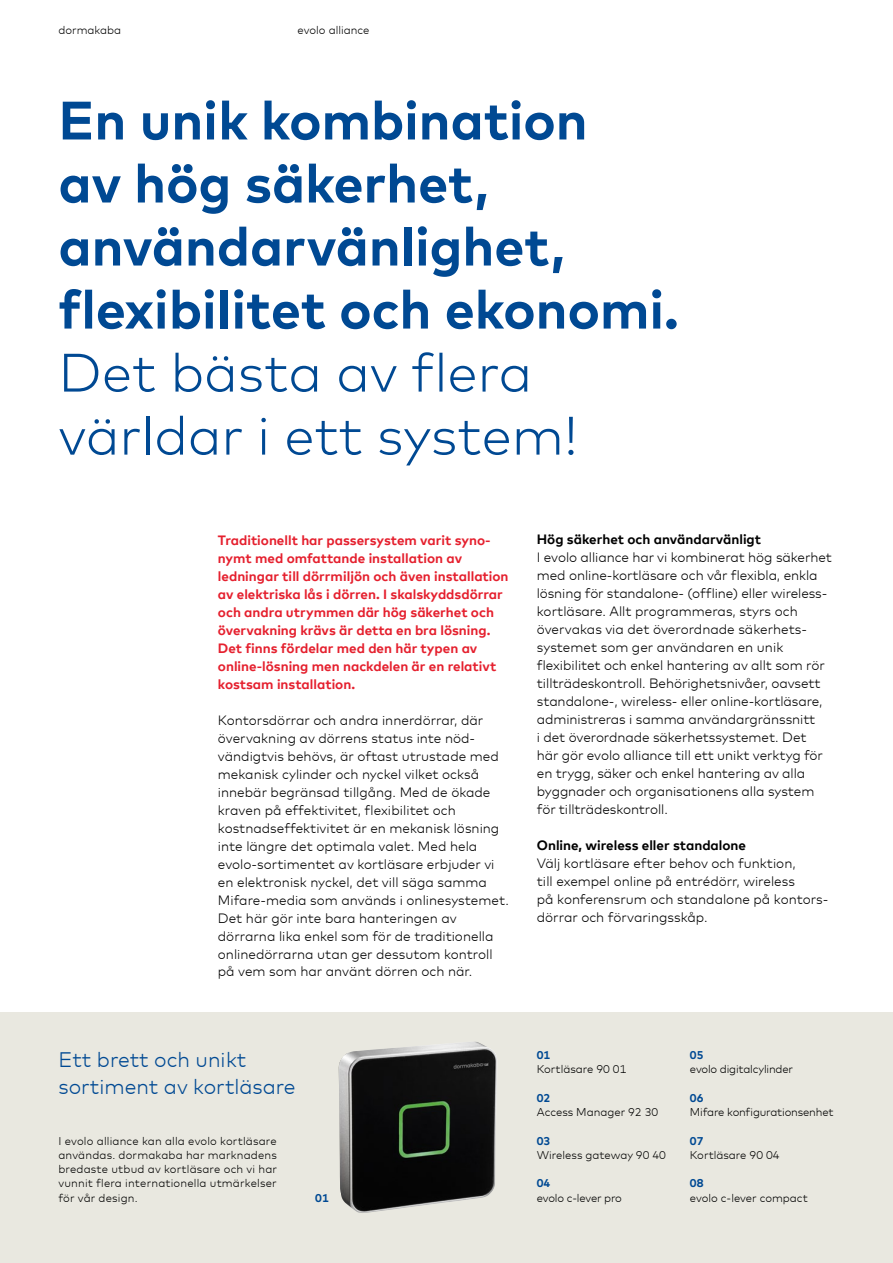
<style>
.page{position:relative;width:893px;height:1263px;background:#fff}
.page>*{position:absolute;margin:0;border:0;box-sizing:border-box;transform-origin:0 0}
.t1{font:700 54px/63px "Mark Offc";color:#004993}
.t2{font:300 54px/63px "Mark Offc";color:#004993}
.t3{font:300 21px/27px "Mark Offc";color:#004993}
.t4{font:300 13.5px/18px "Mark Offc";color:#000}
.t5{font:700 13.5px/18px "Mark Offc";color:#e5202e}
.t6{font:700 13.5px "Mark Offc";color:#000}
.t7{font:300 11.25px/14.2px "Mark Offc";color:#000;text-align:justify}
.t8{font:700 11.25px "Mark Offc";color:#004993}
.t9{font:300 11.25px "Mark Offc";letter-spacing:-.02em;color:#000}
</style>
<div class="page">
<div style="left:0;top:1012px;width:893px;height:251px;background:#e9e8e0"></div>
<img style="left:339px;top:1041px;width:158px;height:172px">
<p class="t7" style="left:58px;top:23px;width:64px">dormakaba</p>
<p class="t7" style="left:298px;top:23px;width:73px">evolo alliance</p>
<h1 class="t1" style="left:58px;top:87px;width:622px">En unik kombination<br>av hög säkerhet, användarvänlighet, flexibilitet och ekonomi.</h1>
<h1 class="t2" style="left:58px;top:341px;width:521px">Det bästa av flera världar i ett system!</h1>
<p class="t5" style="left:218px;top:530px;width:292px">Traditionellt har passersystem varit syno&shy;nymt med omfattande installation av ledningar till dörrmiljön och även installation av elektriska lås i dörren. I skalskyddsdörrar och andra utrymmen där hög säkerhet och övervakning krävs är detta en bra lösning.<br>Det finns fördelar med den här typen av online-lösning men nackdelen är en relativt kostsam installation.</p>
<p class="t4" style="left:218px;top:711px;width:292px">Kontorsdörrar och andra innerdörrar, där övervakning av dörrens status inte nöd&shy;vändigtvis behövs, är oftast utrustade med mekanisk cylinder och nyckel vilket också innebär begränsad tillgång. Med de ökade kraven på effektivitet, flexibilitet och kostnadseffektivitet är en mekanisk lösning inte längre det optimala valet. Med hela evolo-sortimentet av kortläsare erbjuder vi en elektronisk nyckel, det vill säga samma Mifare-media som används i onlinesystemet.<br>Det här gör inte bara hanteringen av dörrarna lika enkel som för de traditionella onlinedörrarna utan ger dessutom kontroll på vem som har använt dörren och när.</p>
<p class="t6" style="left:537px;top:531px;width:226px">Hög säkerhet och användarvänligt</p>
<p class="t4" style="left:537px;top:549px;width:297px">I evolo alliance har vi kombinerat hög säkerhet med online-kortläsare och vår flexibla, enkla lösning för standalone- (offline) eller wireless&shy;kortläsare. Allt programmeras, styrs och övervakas via det överordnade säkerhets&shy;systemet som ger användaren en unik flexibilitet och enkel hantering av allt som rör tillträdeskontroll. Behörighetsnivåer, oavsett standalone-, wireless- eller online-kortläsare, administreras i samma användargränssnitt<br>i det överordnade säkerhetssystemet. Det<br>här gör evolo alliance till ett unikt verktyg för en trygg, säker och enkel hantering av alla byggnader och organisationens alla system för tillträdeskontroll.</p>
<p class="t6" style="left:537px;top:837px;width:211px">Online, wireless eller standalone</p>
<p class="t4" style="left:537px;top:854px;width:293px">Välj kortläsare efter behov och funktion,<br>till exempel online på entrédörr, wireless<br>på konferensrum och standalone på kontors&shy;dörrar och förvaringsskåp.</p>
<h2 class="t3" style="left:58px;top:1045px;width:239px">Ett brett och unikt sortiment av kortläsare</h2>
<p class="t8" style="left:690px;top:1048px;width:15px">05</p>
<p class="t8" style="left:537px;top:1048px;width:15px">01</p>
<p class="t7" style="left:537px;top:1062px;width:91px">Kortläsare 90 01</p>
<p class="t8" style="left:537px;top:1090px;width:15px">02</p>
<p class="t7" style="left:537px;top:1105px;width:123px">Access Manager 92 30</p>
<p class="t8" style="left:537px;top:1133px;width:15px">03</p>
<p class="t7" style="left:537px;top:1148px;width:131px">Wireless gateway 90 40</p>
<p class="t8" style="left:537px;top:1176px;width:15px">04</p>
<p class="t9" style="left:537px;top:1191px;width:87px">evolo c-lever pro</p>
<p class="t7" style="left:690px;top:1062px;width:105px">evolo digitalcylinder</p>
<p class="t8" style="left:690px;top:1090px;width:15px">06</p>
<p class="t7" style="left:690px;top:1105px;width:145px">Mifare konfigurationsenhet</p>
<p class="t8" style="left:690px;top:1133px;width:15px">07</p>
<p class="t7" style="left:690px;top:1148px;width:91px">Kortläsare 90 04</p>
<p class="t8" style="left:690px;top:1176px;width:15px">08</p>
<p class="t7" style="left:690px;top:1190px;width:119px">evolo c-lever compact</p>
<p class="t7" style="left:58px;top:1133px;width:220px">I evolo alliance kan alla evolo kortläsare användas. dormakaba har marknadens bredaste utbud av kortläsare och vi har vunnit flera internationella utmärkelser för vår design.</p>
<p class="t8" style="left:315px;top:1190px;width:15px">01</p>
</div>
